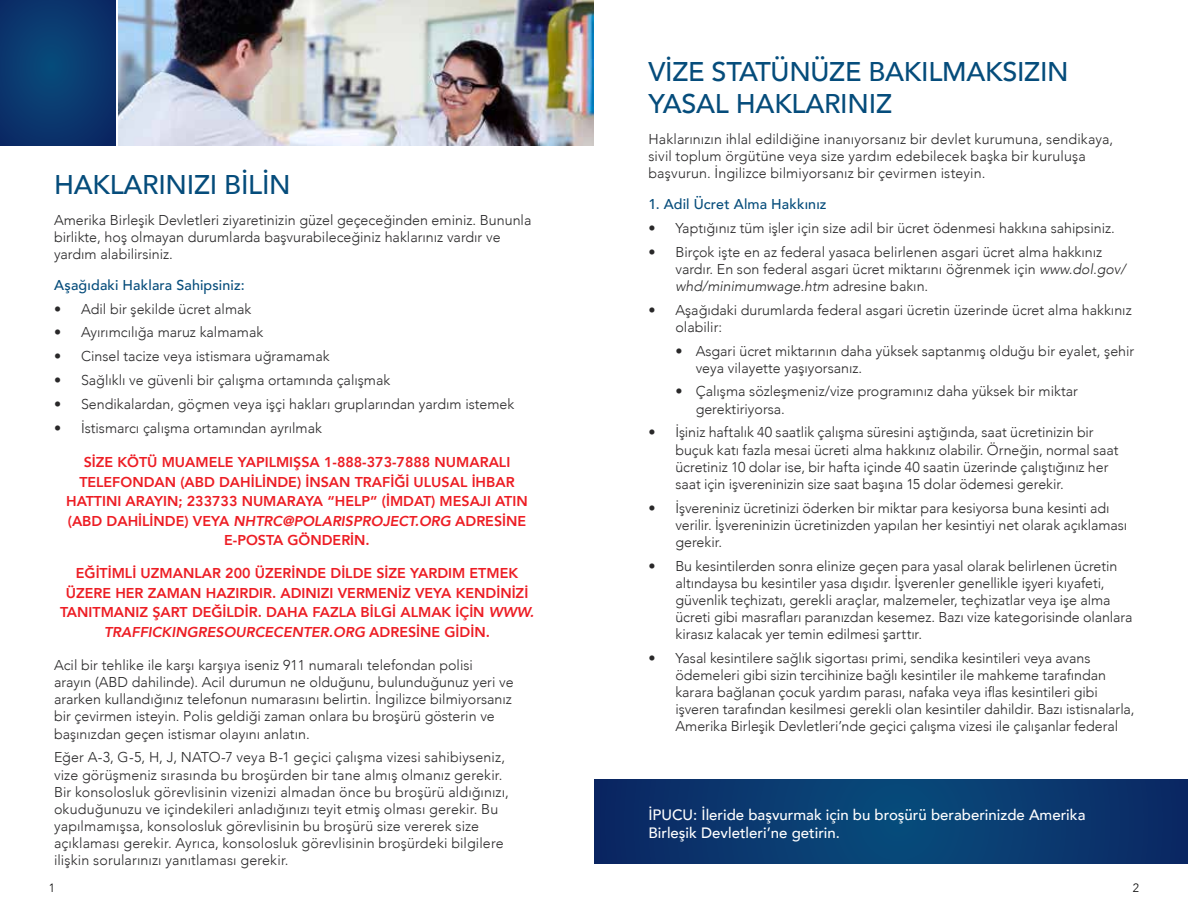
<style>
.page{position:relative;width:1188px;height:918px;background:#fff}
.page>*{position:absolute;margin:0;border:0;box-sizing:border-box;transform-origin:0 0}
.t1{font:500 27px/32.4px "Avenir";letter-spacing:-.01em;color:#054c7b}
.t2{font:500 15px/18px "Avenir";color:#fff}
.t3{font:300 14.25px/17.1px "Avenir";color:#292829}
.t4{font:800 14.25px/19.5px "Avenir";color:#ed1d24;text-align:center}
.t5{font:500 14.25px "Avenir";letter-spacing:.01em;color:#054c7b}
.t6{font:300 12px "Avenir";color:#000}
.s1{font-style:italic}
</style>
<div class="page">
<svg style="left:594px;top:780px;width:594px;height:84px;background:#09386e"></svg>
<svg style="left:0;top:0;width:115px;height:145px;background:#0a376e"></svg>
<img style="left:119px;top:0;width:475px;height:145px">
<h1 class="t1" style="left:54px;top:167px;width:238px">HAKLARINIZI BİLİN</h1>
<p class="t3" style="left:54px;top:211px;width:479px">Amerika Birleşik Devletleri ziyaretinizin güzel geçeceğinden eminiz. Bununla birlikte, hoş olmayan durumlarda başvurabileceğiniz haklarınız vardır ve yardım alabilirsiniz.</p>
<p class="t5" style="left:54px;top:272px;width:192px">Aşağıdaki Haklara Sahipsiniz:</p>
<p class="t3" style="left:54px;top:300px;width:199px">• Adil bir şekilde ücret almak</p>
<p class="t3" style="left:54px;top:324px;width:211px">• Ayırımcılığa maruz kalmamak</p>
<p class="t3" style="left:54px;top:348px;width:277px">• Cinsel tacize veya istismara uğramamak</p>
<p class="t3" style="left:54px;top:372px;width:338px">• Sağlıklı ve güvenli bir çalışma ortamında çalışmak</p>
<p class="t3" style="left:54px;top:396px;width:462px">• Sendikalardan, göçmen veya işçi hakları gruplarından yardım istemek</p>
<p class="t3" style="left:54px;top:419px;width:269px">• İstismarcı çalışma ortamından ayrılmak</p>
<p class="t4" style="left:66px;top:453px;width:463px">SİZE KÖTÜ MUAMELE YAPILMIŞSA 1-888-373-7888 NUMARALI TELEFONDAN (ABD DAHİLİNDE) İNSAN TRAFİĞİ ULUSAL İHBAR HATTINI ARAYIN; 233733 NUMARAYA “HELP” (İMDAT) MESAJI ATIN (ABD DAHİLİNDE) VEYA <span class="s1">NHTRC@POLARISPROJECT.ORG</span> ADRESİNE E-POSTA GÖNDERİN.</p>
<p class="t4" style="left:60px;top:564px;width:475px">EĞİTİMLİ UZMANLAR 200 ÜZERİNDE DİLDE SİZE YARDIM ETMEK ÜZERE HER ZAMAN HAZIRDIR. ADINIZI VERMENİZ VEYA KENDİNİZİ TANITMANIZ ŞART DEĞİLDİR. DAHA FAZLA BİLGİ ALMAK İÇİN <span class="s1">WWW.<br>TRAFFICKINGRESOURCECENTER.ORG</span> ADRESİNE GİDİN.</p>
<p class="t3" style="left:54px;top:657px;width:461px">Acil bir tehlike ile karşı karşıya iseniz 911 numaralı telefondan polisi arayın (ABD dahilinde). Acil durumun ne olduğunu, bulunduğunuz yeri ve ararken kullandığınız telefonun numarasını belirtin. İngilizce bilmiyorsanız bir çevirmen isteyin. Polis geldiği zaman onlara bu broşürü gösterin ve başınızdan geçen istismar olayını anlatın.</p>
<p class="t3" style="left:54px;top:749px;width:456px">Eğer A-3, G-5, H, J, NATO-7 veya B-1 geçici çalışma vizesi sahibiyseniz, vize görüşmeniz sırasında bu broşürden bir tane almış olmanız gerekir.<br>Bir konsolosluk görevlisinin vizenizi almadan önce bu broşürü aldığınızı, okuduğunuzu ve içindekileri anladığınızı teyit etmiş olması gerekir. Bu yapılmamışsa, konsolosluk görevlisinin bu broşürü size vererek size açıklaması gerekir. Ayrıca, konsolosluk görevlisinin broşürdeki bilgilere ilişkin sorularınızı yanıtlaması gerekir.</p>
<h1 class="t1" style="left:648px;top:54px;width:422px">VİZE STATÜNÜZE BAKILMAKSIZIN<br>YASAL HAKLARINIZ</h1>
<p class="t3" style="left:648px;top:131px;width:466px">Haklarınızın ihlal edildiğine inanıyorsanız bir devlet kurumuna, sendikaya, sivil toplum örgütüne veya size yardım edebilecek başka bir kuruluşa başvurun. İngilizce bilmiyorsanız bir çevirmen isteyin.</p>
<p class="t5" style="left:648px;top:192px;width:180px">1. Adil Ücret Alma Hakkınız</p>
<p class="t3" style="left:648px;top:219px;width:468px">• Yaptığınız tüm işler için size adil bir ücret ödenmesi hakkına sahipsiniz.</p>
<p class="t3" style="left:675px;top:243px;width:452px;text-indent:-27px">• Birçok işte en az federal yasaca belirlenen asgari ücret alma hakkınız vardır. En son federal asgari ücret miktarını öğrenmek için <span class="s1">www.dol.gov/ whd/minimumwage.htm</span> adresine bakın.</p>
<p class="t3" style="left:675px;top:301px;width:458px;text-indent:-27px">• Aşağıdaki durumlarda federal asgari ücretin üzerinde ücret alma hakkınız olabilir:</p>
<p class="t3" style="left:696px;top:342px;width:440px;text-indent:-20px">• Asgari ücret miktarının daha yüksek saptanmış olduğu bir eyalet, şehir veya vilayette yaşıyorsanız.</p>
<p class="t3" style="left:696px;top:383px;width:384px;text-indent:-20px">• Çalışma sözleşmeniz/vize programınız daha yüksek bir miktar gerektiriyorsa.</p>
<p class="t3" style="left:675px;top:424px;width:445px;text-indent:-27px">• İşiniz haftalık 40 saatlik çalışma süresini aştığında, saat ücretinizin bir buçuk katı fazla mesai ücreti alma hakkınız olabilir. Örneğin, normal saat ücretiniz 10 dolar ise, bir hafta içinde 40 saatin üzerinde çalıştığınız her saat için işvereninizin size saat başına 15 dolar ödemesi gerekir.</p>
<p class="t3" style="left:675px;top:499px;width:453px;text-indent:-27px">• İşvereniniz ücretinizi öderken bir miktar para kesiyorsa buna kesinti adı verilir. İşvereninizin ücretinizden yapılan her kesintiyi net olarak açıklaması gerekir.</p>
<p class="t3" style="left:675px;top:557px;width:459px;text-indent:-27px">• Bu kesintilerden sonra elinize geçen para yasal olarak belirlenen ücretin altındaysa bu kesintiler yasa dışıdır. İşverenler genellikle işyeri kıyafeti, güvenlik teçhizatı, gerekli araçlar, malzemeler, teçhizatlar veya işe alma ücreti gibi masrafları paranızdan kesemez. Bazı vize kategorisinde olanlara kirasız kalacak yer temin edilmesi şarttır.</p>
<p class="t3" style="left:675px;top:649px;width:461px;text-indent:-27px">• Yasal kesintilere sağlık sigortası primi, sendika kesintileri veya avans ödemeleri gibi sizin tercihinize bağlı kesintiler ile mahkeme tarafından karara bağlanan çocuk yardım parası, nafaka veya iflas kesintileri gibi işveren tarafından kesilmesi gerekli olan kesintiler dahildir. Bazı istisnalarla, Amerika Birleşik Devletleri’nde geçici çalışma vizesi ile çalışanlar federal</p>
<p class="t2" style="left:648px;top:805px;width:439px">İPUCU: İleride başvurmak için bu broşürü beraberinizde Amerika<br>Birleşik Devletleri’ne getirin.</p>
<p class="t6" style="left:49px;top:881px;width:8px">1</p>
<p class="t6" style="left:1133px;top:881px;width:8px">2</p>
</div>
